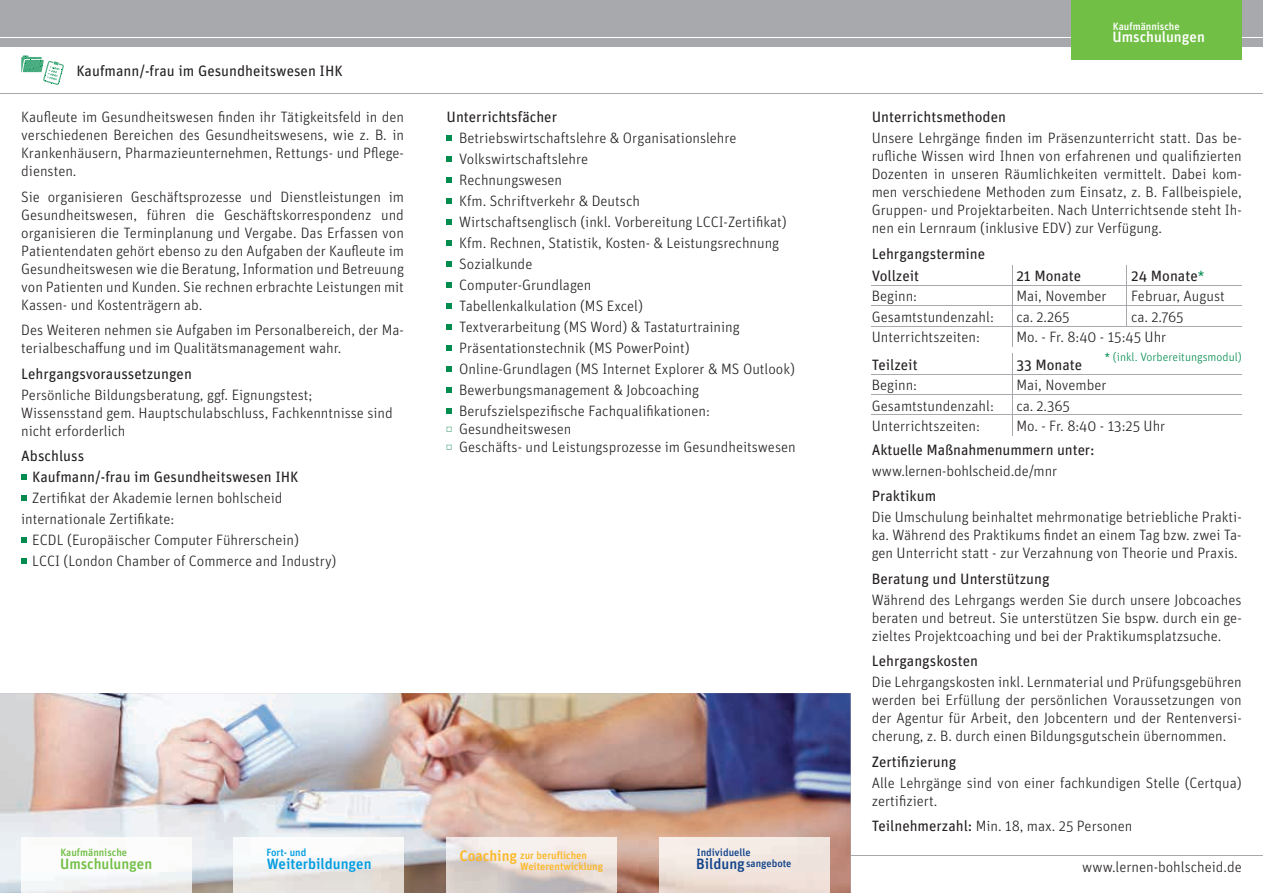
<style>
.page{position:relative;width:1263px;height:893px;background:#fff}
.page>*{position:absolute;margin:0;border:0;box-sizing:border-box;transform-origin:0 0}
.t1{font:300 15px/18px "Unit";color:#231f20}
.t2{font:15px/22px "Unit";color:#231f20}
.t3{font:500 15px "Unit";color:#009ddf}
.t4{font:500 15px "Unit";color:#71bf44}
.t5{font:500 15px "Unit";color:#fff}
.t6{font:500 15px "Unit";color:#fcb825}
.t7{font:300 12px "Unit";color:#008c4e}
.t8{font:500 10.5px/10.5px "Unit";color:#fcb825}
.t9{font:500 10.5px "Unit";color:#13448b}
.t10{font:500 10.5px "Unit";color:#71bf44}
.t11{font:500 10.5px "Unit";color:#fff}
.t12{font:500 10.5px "Unit";color:#009ddf}
.s1{font-size:15px}
.s2{color:#008c4e}
.s3{font-weight:400}
</style>
<div class="page">
<hr style="left:0;top:855px;width:1263px;height:1px;background:#a8a9ad">
<img style="left:0;top:693px;width:850px;height:200px">
<hr style="left:0;top:94px;width:1263px;height:1px;background:#a8a9ad">
<img style="left:21px;top:838px;width:170px;height:55px">
<img style="left:446px;top:838px;width:171px;height:55px">
<img style="left:659px;top:838px;width:170px;height:55px">
<img style="left:234px;top:838px;width:170px;height:55px">
<svg style="left:21px;top:55px;width:43px;height:30px"></svg>
<div style="left:0;top:0;width:1263px;height:47px;background:#a8a9ad"></div>
<hr style="left:0;top:38px;width:1263px;height:1px;background:#fff">
<div style="left:1071px;top:0;width:171px;height:60px;background:#71bf44"></div>
<hr style="left:872px;top:285px;width:140px;height:1px;background:#a8a9ad">
<hr style="left:1012px;top:285px;width:115px;height:1px;background:#a8a9ad">
<hr style="left:1127px;top:285px;width:115px;height:1px;background:#a8a9ad">
<hr style="left:872px;top:305px;width:140px;height:1px;background:#a8a9ad">
<hr style="left:1012px;top:305px;width:115px;height:1px;background:#a8a9ad">
<hr style="left:1127px;top:305px;width:115px;height:1px;background:#a8a9ad">
<hr style="left:872px;top:326px;width:140px;height:1px;background:#a8a9ad">
<hr style="left:1012px;top:326px;width:115px;height:1px;background:#a8a9ad">
<svg style="left:1012px;top:265px;width:1px;height:81px"></svg>
<hr style="left:1127px;top:326px;width:115px;height:1px;background:#a8a9ad">
<hr style="left:872px;top:374px;width:140px;height:1px;background:#a8a9ad">
<hr style="left:1012px;top:374px;width:230px;height:1px;background:#a8a9ad">
<hr style="left:872px;top:394px;width:140px;height:1px;background:#a8a9ad">
<hr style="left:1012px;top:394px;width:230px;height:1px;background:#a8a9ad">
<hr style="left:872px;top:415px;width:140px;height:1px;background:#a8a9ad">
<hr style="left:1012px;top:415px;width:230px;height:1px;background:#a8a9ad">
<svg style="left:1012px;top:354px;width:1px;height:81px"></svg>
<svg style="left:21px;top:475px;width:5px;height:5px"></svg>
<svg style="left:21px;top:496px;width:5px;height:5px"></svg>
<svg style="left:21px;top:538px;width:5px;height:5px"></svg>
<svg style="left:21px;top:559px;width:5px;height:5px"></svg>
<svg style="left:446px;top:136px;width:6px;height:5px"></svg>
<svg style="left:446px;top:157px;width:6px;height:5px"></svg>
<svg style="left:446px;top:178px;width:6px;height:5px"></svg>
<svg style="left:446px;top:199px;width:6px;height:5px"></svg>
<svg style="left:446px;top:220px;width:6px;height:5px"></svg>
<svg style="left:446px;top:241px;width:6px;height:5px"></svg>
<svg style="left:446px;top:262px;width:6px;height:5px"></svg>
<svg style="left:446px;top:283px;width:6px;height:5px"></svg>
<svg style="left:446px;top:304px;width:6px;height:5px"></svg>
<svg style="left:446px;top:325px;width:6px;height:5px"></svg>
<svg style="left:446px;top:346px;width:6px;height:5px"></svg>
<svg style="left:446px;top:367px;width:6px;height:5px"></svg>
<svg style="left:446px;top:388px;width:6px;height:5px"></svg>
<svg style="left:446px;top:409px;width:6px;height:5px"></svg>
<svg style="left:446px;top:427px;width:6px;height:5px"></svg>
<svg style="left:446px;top:445px;width:6px;height:5px"></svg>
<p class="t2" style="left:77px;top:60px;width:268px">Kaufmann/-frau im Gesundheitswesen IHK</p>
<p class="t1" style="left:21px;top:108px;width:384px;text-align:justify">Kaufleute im Gesundheitswesen finden ihr Tätigkeitsfeld in den verschiedenen Bereichen des Gesundheitswesens, wie z. B. in Krankenhäusern, Pharmazieunternehmen, Rettungs- und Pflege&shy;diensten.</p>
<p class="t1" style="left:21px;top:188px;width:384px;text-align:justify">Sie organisieren Geschäftsprozesse und Dienstleistungen im Gesundheitswesen, führen die Geschäftskorrespondenz und organisieren die Terminplanung und Vergabe. Das Erfassen von Patientendaten gehört ebenso zu den Aufgaben der Kaufleute im Gesundheitswesen wie die Beratung, Information und Betreuung von Patienten und Kunden. Sie rechnen erbrachte Leistungen mit Kassen- und Kostenträgern ab.</p>
<p class="t1" style="left:21px;top:321px;width:384px">Des Weiteren nehmen sie Aufgaben im Personalbereich, der Ma&shy;terialbeschaffung und im Qualitätsmanagement wahr.</p>
<p class="t2" style="left:21px;top:362px;width:172px">Lehrgangsvoraussetzungen</p>
<p class="t1" style="left:21px;top:386px;width:373px">Persönliche Bildungsberatung, ggf. Eignungstest;<br>Wissensstand gem. Hauptschulabschluss, Fachkenntnisse sind nicht erforderlich</p>
<p class="t2" style="left:32px;top:446px;width:268px;line-height:21px;text-indent:-11px">Abschluss<br>Kaufmann/-frau im Gesundheitswesen IHK</p>
<p class="t1" style="left:21px;top:488px;width:263px;line-height:21px;text-indent:11px">Zertifikat der Akademie lernen bohlscheid internationale Zertifikate:</p>
<p class="t1" style="left:32px;top:530px;width:306px;line-height:21px">ECDL (Europäischer Computer Führerschein)<br>LCCI (London Chamber of Commerce and Industry)</p>
<p class="t2" style="left:446px;top:106px;width:112px">Unterrichtsfächer</p>
<p class="t1" style="left:459px;top:128px;width:337px;line-height:21px">Betriebswirtschaftslehre &amp; Organisationslehre Volkswirtschaftslehre<br>Rechnungswesen<br>Kfm. Schriftverkehr &amp; Deutsch<br>Wirtschaftsenglisch (inkl. Vorbereitung LCCI-Zertifikat)<br>Kfm. Rechnen, Statistik, Kosten- &amp; Leistungsrechnung Sozialkunde<br>Computer-Grundlagen<br>Tabellenkalkulation (MS Excel)<br>Textverarbeitung (MS Word) &amp; Tastaturtraining Präsentationstechnik (MS PowerPoint)<br>Online-Grundlagen (MS Internet Explorer &amp; MS Outlook)<br>Bewerbungsmanagement &amp; Jobcoaching Berufszielspezifische Fachqualifikationen:</p>
<p class="t1" style="left:459px;top:420px;width:338px">Gesundheitswesen<br>Geschäfts- und Leistungsprozesse im Gesundheitswesen</p>
<p class="t10" style="left:60px;top:846px;width:68px">Kaufmännische</p>
<p class="t4" style="left:60px;top:855px;width:94px">Umschulungen</p>
<p class="t8" style="left:520px;top:850px;width:84px">zur beruflichen<br>Weiterentwicklung</p>
<p class="t12" style="left:266px;top:846px;width:41px">Fort- und</p>
<p class="t9" style="left:697px;top:846px;width:55px">Individuelle</p>
<p class="t3" style="left:267px;top:855px;width:106px">Weiterbildungen</p>
<p class="t6" style="left:460px;top:847px;width:59px">Coaching</p>
<p class="t9" style="left:696px;top:857px;width:97px"><span class="s1">Bildung</span>sangebote</p>
<p class="t11" style="left:1113px;top:20px;width:68px">Kaufmännische</p>
<p class="t5" style="left:1112px;top:28px;width:94px">Umschulungen</p>
<p class="t2" style="left:872px;top:106px;width:136px">Unterrichtsmethoden</p>
<p class="t1" style="left:872px;top:129px;width:371px;text-align:justify">Unsere Lehrgänge finden im Präsenzunterricht statt. Das be&shy;rufliche Wissen wird Ihnen von erfahrenen und qualifizierten Dozenten in unseren Räumlichkeiten vermittelt. Dabei kom&shy;men verschiedene Methoden zum Einsatz, z. B. Fallbeispiele, Gruppen- und Projektarbeiten. Nach Unterrichtsende steht Ih&shy;nen ein Lernraum (inklusive EDV) zur Verfügung.</p>
<p class="t2" style="left:872px;top:242px;width:115px">Lehrgangstermine<br>Vollzeit</p>
<p class="t2" style="left:1016px;top:265px;width:66px">21 Monate</p>
<p class="t2" style="left:1131px;top:265px;width:75px">24 Monate<span class="s2">*</span></p>
<p class="t1" style="left:872px;top:287px;width:47px">Beginn:</p>
<p class="t1" style="left:1016px;top:287px;width:92px">Mai, November</p>
<p class="t1" style="left:1131px;top:287px;width:95px">Februar, August</p>
<p class="t1" style="left:872px;top:307px;width:124px">Gesamtstundenzahl:</p>
<p class="t1" style="left:1016px;top:307px;width:55px">ca. 2.265</p>
<p class="t1" style="left:1131px;top:307px;width:54px">ca. 2.765</p>
<p class="t1" style="left:872px;top:328px;width:110px">Unterrichtszeiten:</p>
<p class="t1" style="left:1016px;top:328px;width:151px">Mo. - Fr. 8:40 - 15:45 Uhr</p>
<p class="t2" style="left:872px;top:353px;width:47px">Teilzeit</p>
<p class="t2" style="left:1016px;top:353px;width:67px">33 Monate</p>
<p class="t1" style="left:872px;top:376px;width:47px">Beginn:</p>
<p class="t1" style="left:1016px;top:376px;width:92px">Mai, November</p>
<p class="t1" style="left:872px;top:396px;width:124px">Gesamtstundenzahl:</p>
<p class="t1" style="left:1016px;top:396px;width:55px">ca. 2.365</p>
<p class="t1" style="left:872px;top:417px;width:110px">Unterrichtszeiten:</p>
<p class="t1" style="left:1016px;top:417px;width:150px">Mo. - Fr. 8:40 - 13:25 Uhr</p>
<p class="t2" style="left:872px;top:438px;width:224px">Aktuelle Maßnahmenummern unter:</p>
<p class="t1" style="left:872px;top:461px;width:187px">www.lernen-bohlscheid.de/mnr</p>
<p class="t2" style="left:872px;top:485px;width:66px">Praktikum</p>
<p class="t1" style="left:872px;top:508px;width:371px;text-align:justify">Die Umschulung beinhaltet mehrmonatige betriebliche Prakti&shy;ka. Während des Praktikums findet an einem Tag bzw. zwei Ta&shy;gen Unterricht statt - zur Verzahnung von Theorie und Praxis.</p>
<p class="t2" style="left:872px;top:567px;width:179px">Beratung und Unterstützung</p>
<p class="t1" style="left:872px;top:590px;width:371px;text-align:justify">Während des Lehrgangs werden Sie durch unsere Jobcoaches beraten und betreut. Sie unterstützen Sie bspw. durch ein ge&shy;zieltes Projektcoaching und bei der Praktikumsplatzsuche.</p>
<p class="t2" style="left:872px;top:650px;width:108px">Lehrgangskosten</p>
<p class="t1" style="left:872px;top:673px;width:371px;text-align:justify">Die Lehrgangskosten inkl. Lernmaterial und Prüfungsgebühren werden bei Erfüllung der persönlichen Voraussetzungen von der Agentur für Arbeit, den Jobcentern und der Rentenversi&shy;cherung, z. B. durch einen Bildungsgutschein übernommen.</p>
<p class="t2" style="left:872px;top:750px;width:86px">Zertifizierung</p>
<p class="t1" style="left:872px;top:773px;width:371px">Alle Lehrgänge sind von einer fachkundigen Stelle (Certqua) zertifiziert.</p>
<p class="t1" style="left:872px;top:817px;width:262px"><span class="s3">Teilnehmerzahl:</span> Min. 18, max. 25 Personen</p>
<p class="t7" style="left:1104px;top:350px;width:139px"><span class="s3">*</span> (inkl. Vorbereitungsmodul)</p>
<p class="t1" style="left:1082px;top:857px;width:161px">www.lernen-bohlscheid.de</p>
</div>
